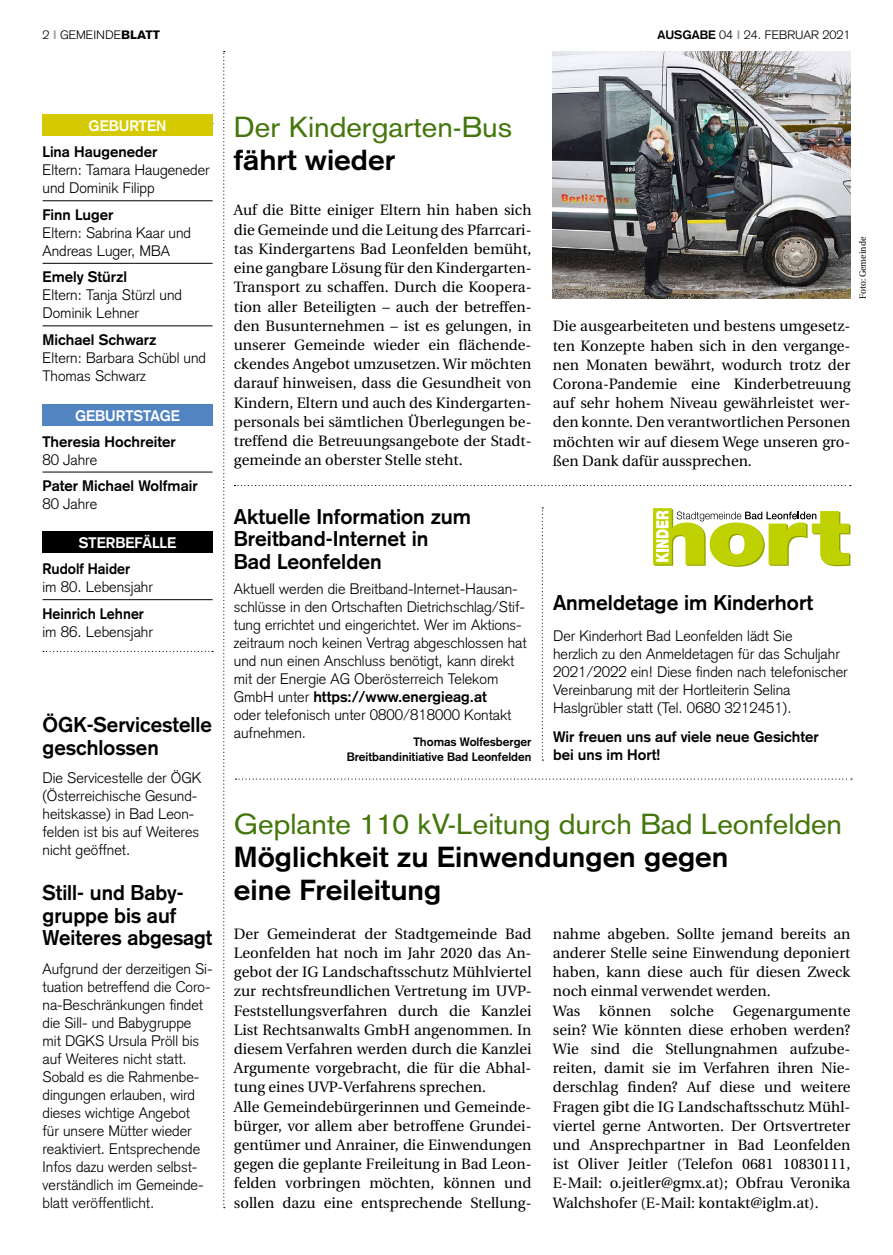
<style>
.page{position:relative;width:893px;height:1255px;background:#fff}
.page>*{position:absolute;margin:0;border:0;box-sizing:border-box;transform-origin:0 0}
.t1{font:28.5px "Basic Commercial LT";color:#44770b;scale:1.05 1}
.t2{font:700 28.5px/33px "Basic Commercial LT";color:#000;scale:1.05 1}
.t3{font:700 21px/22.5px "Basic Commercial LT";color:#000}
.t4{font:15px/19.2px "Utopia";color:#000;text-align:justify}
.t5{font:300 15px/18px "Basic Commercial LT";color:#000}
.t6{font:700 15px/18px "Basic Commercial LT";color:#000}
.t7{font:700 15px "Basic Commercial LT";color:#fff}
.t8{font:700 15px "Basic Commercial LT";color:#000;scale:.95 1}
.t9{font:700 12px/15px "Basic Commercial LT";color:#000;text-align:right}
.t10{font:300 12px "Basic Commercial LT";color:#000;scale:1.05 1}
.t11{font:9px "Utopia";color:#000;scale:.95 1}
.s1{font-weight:700;color:#9d9e9e}
.s2{font-weight:900}
.s3{font-weight:700}
</style>
<div class="page">
<svg style="left:223px;top:51px;width:2px;height:1157px"></svg>
<hr style="left:43px;top:200px;width:170px;height:1px;background:#000">
<hr style="left:43px;top:263px;width:170px;height:1px;background:#000">
<hr style="left:43px;top:325px;width:170px;height:1px;background:#000">
<div style="left:43px;top:115px;width:170px;height:21px;background:#d5ca00"></div>
<hr style="left:43px;top:472px;width:170px;height:1px;background:#000">
<div style="left:43px;top:404px;width:170px;height:21px;background:#5184c1"></div>
<hr style="left:43px;top:599px;width:170px;height:1px;background:#000">
<div style="left:43px;top:531px;width:170px;height:22px;background:#000"></div>
<svg style="left:43px;top:651px;width:170px;height:1px"></svg>
<img style="left:553px;top:51px;width:297px;height:248px">
<svg style="left:234px;top:485px;width:617px;height:1px"></svg>
<svg style="left:236px;top:778px;width:616px;height:1px"></svg>
<svg style="left:542px;top:507px;width:1px;height:253px"></svg>
<svg style="left:653px;top:508px;width:197px;height:58px"></svg>
<p class="t10" style="left:43px;top:28px;width:113px">2 <span class="s1">I</span> GEMEINDE<span class="s2">BLATT</span></p>
<p class="t10" style="left:657px;top:28px;width:185px"><span class="s3">AUSGABE</span> 04 <span class="s1">I</span> 24. FEBRUAR 2021</p>
<p class="t7" style="left:89px;top:117px;width:79px">GEBURTEN</p>
<p class="t6" style="left:43px;top:143px;width:116px">Lina Haugeneder</p>
<p class="t5" style="left:43px;top:161px;width:169px">Eltern: Tamara Haugeneder und Dominik Filipp</p>
<p class="t6" style="left:43px;top:205px;width:72px">Finn Luger</p>
<p class="t5" style="left:43px;top:224px;width:150px">Eltern: Sabrina Kaar und<br>Andreas Luger, MBA</p>
<p class="t6" style="left:43px;top:268px;width:86px">Emely Stürzl</p>
<p class="t5" style="left:43px;top:286px;width:141px">Eltern: Tanja Stürzl und<br>Dominik Lehner</p>
<p class="t6" style="left:43px;top:330px;width:115px">Michael Schwarz</p>
<p class="t5" style="left:43px;top:349px;width:165px">Eltern: Barbara Schübl und<br>Thomas Schwarz</p>
<p class="t7" style="left:75px;top:406px;width:107px">GEBURTSTAGE</p>
<p class="t6" style="left:43px;top:432px;width:135px">Theresia Hochreiter</p>
<p class="t5" style="left:43px;top:450px;width:56px">80 Jahre</p>
<p class="t6" style="left:43px;top:477px;width:157px">Pater Michael Wolfmair</p>
<p class="t5" style="left:43px;top:495px;width:56px">80 Jahre</p>
<p class="t7" style="left:79px;top:534px;width:99px">STERBEFÄLLE</p>
<p class="t8" style="left:43px;top:560px;width:94px">Rudolf Haider</p>
<p class="t5" style="left:43px;top:578px;width:112px">im 80. Lebensjahr</p>
<p class="t8" style="left:43px;top:604px;width:108px">Heinrich Lehner</p>
<p class="t5" style="left:43px;top:622px;width:112px">im 86. Lebensjahr</p>
<h2 class="t3" style="left:43px;top:713px;width:171px">ÖGK-Servicestelle geschlossen</h2>
<p class="t5" style="left:43px;top:769px;width:160px">Die Servicestelle der ÖGK (Österreichische Gesund&shy;heitskasse) in Bad Leon&shy;felden ist bis auf Weiteres nicht geöffnet.</p>
<h2 class="t3" style="left:43px;top:881px;width:171px">Still- und Baby&shy;gruppe bis auf<br>Weiteres abgesagt</h2>
<p class="t5" style="left:43px;top:959px;width:172px">Aufgrund der derzeitigen Si&shy;tuation betreffend die Coro&shy;na-Beschränkungen findet die Sill- und Babygruppe mit DGKS Ursula Pröll bis auf Weiteres nicht statt.<br>Sobald es die Rahmenbe&shy;dingungen erlauben, wird dieses wichtige Angebot<br>für unsere Mütter wieder reaktiviert. Entsprechende<br>Infos dazu werden selbst&shy;verständlich im Gemeinde&shy;blatt veröffentlicht.</p>
<h1 class="t1" style="left:234px;top:110px;width:267px">Der Kindergarten-Bus</h1>
<h1 class="t2" style="left:234px;top:143px;width:155px">fährt wieder</h1>
<p class="t4" style="left:234px;top:201px;width:299px">Auf die Bitte einiger Eltern hin haben sich die Gemeinde und die Leitung des Pfarrcari&shy;tas Kindergartens Bad Leonfelden bemüht, eine gangbare Lösung für den Kindergarten-Transport zu schaffen. Durch die Koopera&shy;tion aller Beteiligten – auch der betreffen&shy;den Busunternehmen – ist es gelungen, in unserer Gemeinde wieder ein flächende&shy;ckendes Angebot umzusetzen. Wir möchten darauf hinweisen, dass die Gesundheit von Kindern, Eltern und auch des Kindergarten&shy;personals bei sämtlichen Überlegungen be&shy;treffend die Betreuungsangebote der Stadt&shy;gemeinde an oberster Stelle steht.</p>
<h2 class="t3" style="left:234px;top:505px;width:239px">Aktuelle Information zum<br>Breitband-Internet in<br>Bad Leonfelden</h2>
<p class="t5" style="left:234px;top:580px;width:294px">Aktuell werden die Breitband-Internet-Hausan&shy;schlüsse in den Ortschaften Dietrichschlag/Stif&shy;tung errichtet und eingerichtet. Wer im Aktions&shy;zeitraum noch keinen Vertrag abgeschlossen hat und nun einen Anschluss benötigt, kann direkt mit der Energie AG Oberösterreich Telekom GmbH unter <span class="s3">https://www.energieag.at<br></span>oder telefonisch unter 0800/818000 Kontakt aufnehmen.</p>
<p class="t9" style="left:347px;top:734px;width:186px">Thomas Wolfesberger<br>Breitbandinitiative Bad Leonfelden</p>
<p class="t11" style="left:858px;top:299px;width:67px;rotate:-90deg">Foto: Gemeinde</p>
<p class="t4" style="left:553px;top:317px;width:299px">Die ausgearbeiteten und bestens umgesetz&shy;ten Konzepte haben sich in den vergange&shy;nen Monaten bewährt, wodurch trotz der Corona-Pandemie eine Kinderbetreuung auf sehr hohem Niveau gewährleistet wer&shy;den konnte. Den verantwortlichen Personen möchten wir auf diesem Wege unseren gro&shy;ßen Dank dafür aussprechen.</p>
<h2 class="t3" style="left:553px;top:591px;width:261px">Anmeldetage im Kinderhort</h2>
<p class="t5" style="left:553px;top:627px;width:296px">Der Kinderhort Bad Leonfelden lädt Sie<br>herzlich zu den Anmeldetagen für das Schuljahr 2021/2022 ein! Diese finden nach telefonischer Vereinbarung mit der Hortleiterin Selina Haslgrübler statt (Tel. 0680 3212451).</p>
<p class="t6" style="left:553px;top:727px;width:267px">Wir freuen uns auf viele neue Gesichter bei uns im Hort!</p>
<h1 class="t1" style="left:234px;top:807px;width:581px">Geplante 110 kV-Leitung durch Bad Leonfelden</h1>
<h1 class="t2" style="left:234px;top:840px;width:473px">Möglichkeit zu Einwendungen gegen eine Freileitung</h1>
<p class="t4" style="left:234px;top:924px;width:299px;text-align:left">Der Gemeinderat der Stadtgemeinde Bad Leonfelden hat noch im Jahr 2020 das An&shy;gebot der IG Landschaftsschutz Mühlviertel zur rechtsfreundlichen Vertretung im UVP-Feststellungsverfahren durch die Kanzlei List Rechtsanwalts GmbH angenommen. In diesem Verfahren werden durch die Kanzlei Argumente vorgebracht, die für die Abhal&shy;tung eines UVP-Verfahrens sprechen.<br>Alle Gemeindebürgerinnen und Gemeinde&shy;bürger, vor allem aber betroffene Grundei&shy;gentümer und Anrainer, die Einwendungen gegen die geplante Freileitung in Bad Leon&shy;felden vorbringen möchten, können und sollen dazu eine entsprechende Stellung-</p>
<p class="t4" style="left:553px;top:924px;width:299px;text-align:left">nahme abgeben. Sollte jemand bereits an anderer Stelle seine Einwendung deponiert haben, kann diese auch für diesen Zweck noch einmal verwendet werden.<br>Was</p>
<p class="t4" style="left:599px;top:1001px;width:54px">können</p>
<p class="t4" style="left:670px;top:1001px;width:45px">solche</p>
<p class="t4" style="left:553px;top:1001px;width:299px;text-indent:180px">Gegenargumente sein? Wie könnten diese erhoben werden?<br>Wie sind die Stellungnahmen aufzube&shy;reiten, damit sie im Verfahren ihren Nie&shy;derschlag finden? Auf diese und weitere Fragen gibt die IG Landschaftsschutz Mühl&shy;viertel gerne Antworten. Der Ortsvertreter und Ansprechpartner in Bad Leonfelden ist Oliver Jeitler (Telefon 0681 10830111, E-Mail: o.jeitler@gmx.at); Obfrau Veronika Walchshofer (E-Mail: kontakt@iglm.at).</p>
</div>
